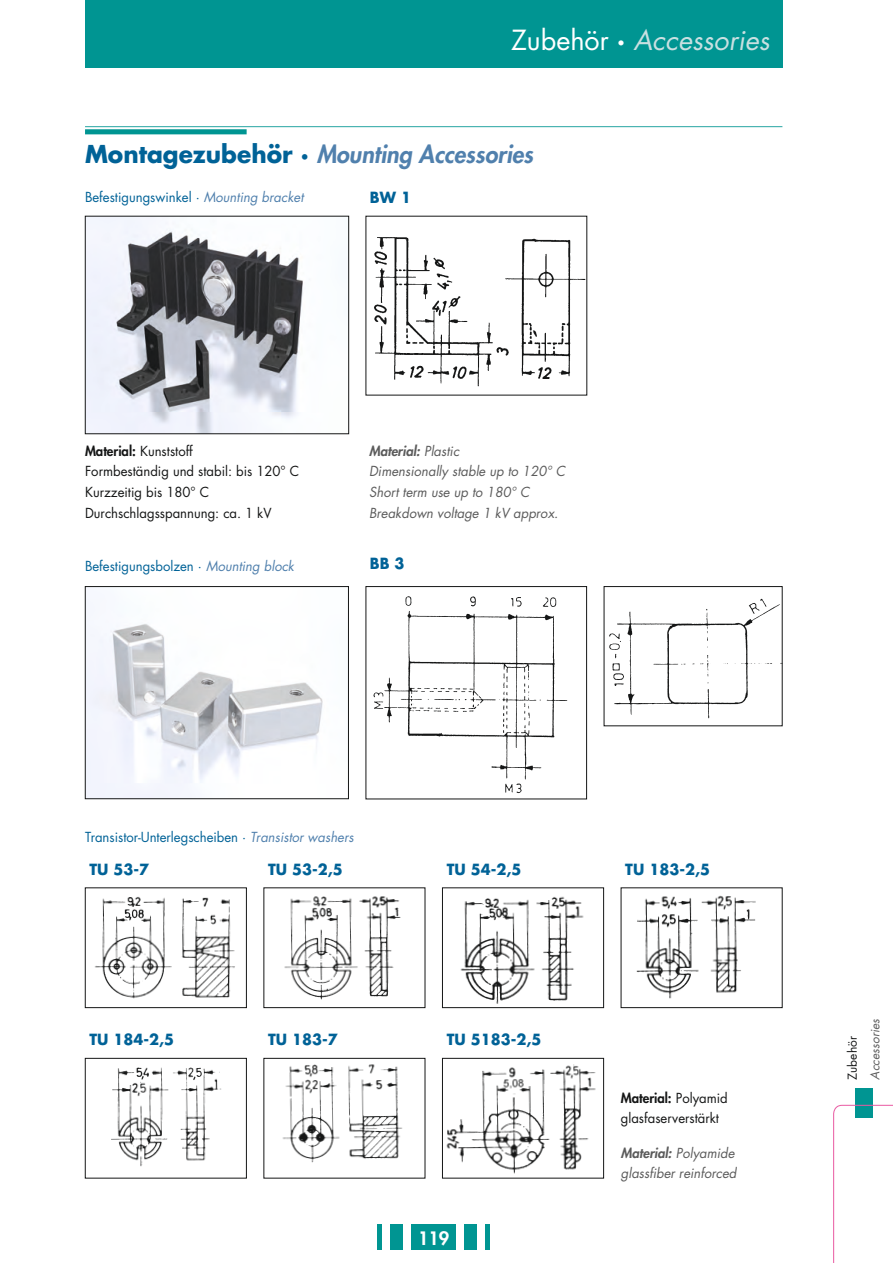
<style>
.page{position:relative;width:893px;height:1263px;background:#fff}
.page>*{position:absolute;margin:0;border:0;box-sizing:border-box;transform-origin:0 0}
.t1{font:italic 27px "Futura Std";color:#c9e0e1}
.t2{font:italic 800 24px "Futura Std";color:#5080ad}
.t3{font:800 18px "Futura Std";color:#fff}
.t4{font:700 15px "Futura Std";color:#006297}
.t5{font:13.5px/20.7px "Futura Std";color:#151616}
.t6{font:italic 13.5px/20.7px "Futura Std";color:#5b5b5b}
.t7{font:13.5px "Futura Std";color:#006297}
.t8{font:italic 12px "Futura Std";color:#5b5b5b}
.t9{font:12px "Futura Std";color:#151616}
.s1{font-style:normal;color:#fff}
.s2{font-style:normal;font-size:13.5px;color:#fff}
.s3{font-weight:700;font-style:normal;color:#006297}
.s4{font-style:italic;color:#5080ad}
.s5{font-weight:800}
</style>
<div class="page">
<div style="left:85px;top:0;width:697px;height:68px;background:#009592"></div>
<div style="left:465px;top:1225px;width:12px;height:25px;background:#009592"></div>
<div style="left:390px;top:1225px;width:13px;height:25px;background:#009592"></div>
<hr style="left:486px;top:1225px;width:4px;height:25px;background:#009592">
<div style="left:377px;top:1225px;width:5px;height:25px;background:#009592"></div>
<div style="left:411px;top:1225px;width:45px;height:25px;background:#009592"></div>
<img style="left:87px;top:218px;width:216px;height:214px">
<div style="left:85px;top:216px;width:264px;height:218px;border:1px solid #151616"></div>
<img style="left:374px;top:237px;width:211px;height:150px">
<svg style="left:85px;top:126px;width:697px;height:8px"></svg>
<img style="left:87px;top:624px;width:236px;height:173px">
<div style="left:85px;top:586px;width:264px;height:213px;border:1px solid #151616"></div>
<img style="left:609px;top:598px;width:171px;height:121px">
<img style="left:373px;top:596px;width:195px;height:198px">
<div style="left:366px;top:586px;width:221px;height:213px;border:1px solid #151616"></div>
<img style="left:94px;top:896px;width:141px;height:103px">
<div style="left:85px;top:887px;width:162px;height:121px;border:1px solid #151616"></div>
<img style="left:111px;top:1067px;width:110px;height:100px">
<div style="left:85px;top:1058px;width:162px;height:120px;border:1px solid #151616"></div>
<img style="left:284px;top:896px;width:117px;height:104px">
<img style="left:282px;top:1064px;width:121px;height:99px">
<img style="left:460px;top:896px;width:124px;height:108px">
<div style="left:442px;top:887px;width:162px;height:121px;border:1px solid #151616"></div>
<img style="left:446px;top:1064px;width:150px;height:110px">
<div style="left:442px;top:1058px;width:162px;height:120px;border:1px solid #151616"></div>
<img style="left:636px;top:895px;width:120px;height:104px">
<div style="left:855px;top:1088px;width:17px;height:30px;background:#009592"></div>
<svg style="left:833px;top:1105px;width:60px;height:158px"></svg>
<h1 class="t1" style="left:511px;top:23px;width:260px"><span class="s1">Zubehör</span> <span class="s2">•</span> Accessories</h1>
<h2 class="t2" style="left:85px;top:139px;width:450px"><span class="s3">Montagezubehör ∙</span> Mounting Accessories</h2>
<p class="t7" style="left:85px;top:188px;width:220px">Befestigungswinkel ∙ <span class="s4">Mounting bracket</span></p>
<p class="t4" style="left:370px;top:188px;width:43px">BW 1</p>
<p class="t5" style="left:85px;top:440px;width:216px"><span class="s5">Material:</span> Kunststoff<br>Formbeständig und stabil: bis 120° C<br>Kurzzeitig bis 180° C<br>Durchschlagsspannung: ca. 1 kV</p>
<p class="t6" style="left:369px;top:440px;width:198px"><span class="s5">Material:</span> Plastic<br>Dimensionally stable up to 120° C<br>Short term use up to 180° C<br>Breakdown voltage 1 kV approx.</p>
<p class="t7" style="left:85px;top:558px;width:211px">Befestigungsbolzen ∙ <span class="s4">Mounting block</span></p>
<p class="t4" style="left:370px;top:553px;width:36px">BB 3</p>
<p class="t7" style="left:85px;top:828px;width:270px">Transistor-Unterlegscheiben ∙ <span class="s4">Transistor washers</span></p>
<p class="t4" style="left:90px;top:859px;width:61px">TU 53-7</p>
<p class="t4" style="left:268px;top:859px;width:76px">TU 53-2,5</p>
<p class="t4" style="left:447px;top:859px;width:76px">TU 54-2,5</p>
<p class="t4" style="left:625px;top:859px;width:86px">TU 183-2,5</p>
<p class="t4" style="left:90px;top:1030px;width:86px">TU 184-2,5</p>
<p class="t4" style="left:268px;top:1030px;width:71px">TU 183-7</p>
<p class="t4" style="left:447px;top:1030px;width:96px">TU 5183-2,5</p>
<p class="t9" style="left:845px;top:1080px;width:45px;rotate:-90deg">Zubehör</p>
<p class="t8" style="left:867px;top:1080px;width:62px;rotate:-90deg">Accessories</p>
<p class="t5" style="left:621px;top:1087px;width:108px"><span class="s5">Material:</span> Polyamid glasfaserverstärkt</p>
<p class="t6" style="left:621px;top:1142px;width:117px"><span class="s5">Material:</span> Polyamide glassfiber reinforced</p>
<h3 class="t3" style="left:418px;top:1227px;width:33px">119</h3>
</div>
